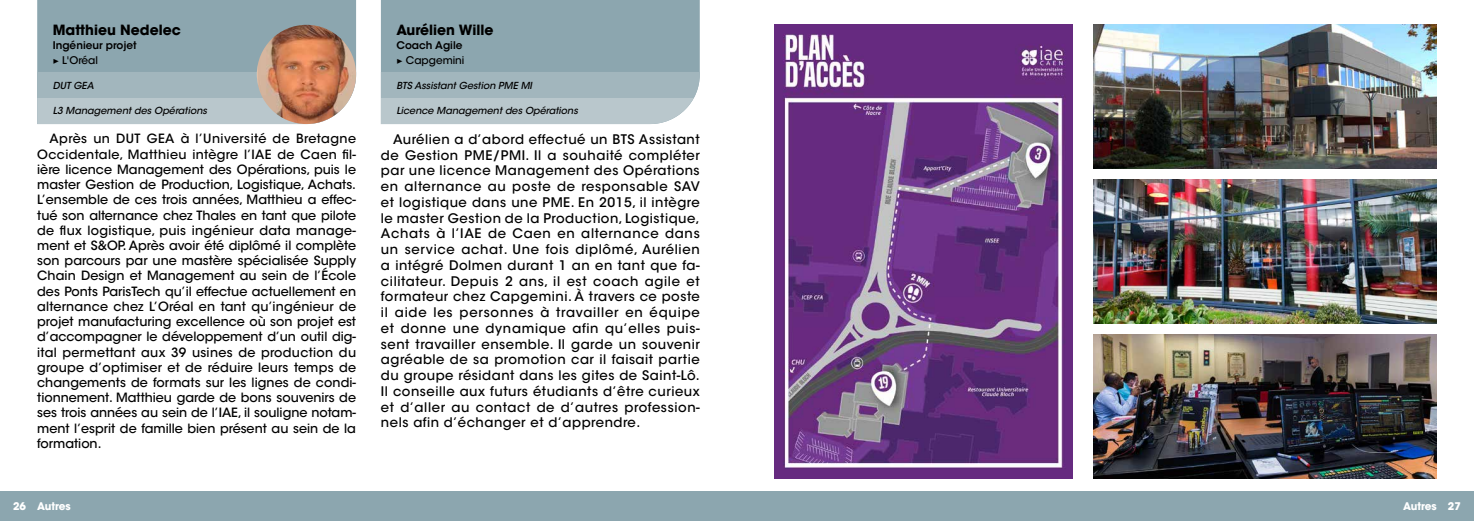
<style>
.page{position:relative;width:1474px;height:521px;background:#fff}
.page>*{position:absolute;margin:0;border:0;box-sizing:border-box;transform-origin:0 0}
.t1{font:700 14px "ITC Avant Garde Std";color:#000}
.t2{font:500 13.12px/15.8px "ITC Avant Garde Std";letter-spacing:.04em;color:#000;text-align:justify}
.t3{font:500 12.69px/15.2px "ITC Avant Garde Std";color:#000;text-align:justify}
.t4{font:600 10.5px/15px "ITC Avant Garde Std";color:#000}
.t5{font:700 10.5px "ITC Avant Garde Std";color:#fff}
.t6{font:italic 500 9.62px "ITC Avant Garde Std";color:#000}
.s1{font-family:"Minion Pro";font-weight:500}
.s2{font-weight:500}
</style>
<div class="page">
<div style="left:37px;top:0;width:319px;height:72px;background:#8ca6af"></div>
<div style="left:381px;top:0;width:318px;height:72px;background:#8ca6af"></div>
<svg style="left:37px;top:72px;width:319px;height:52px;background:#b1c1c7"></svg>
<svg style="left:381px;top:72px;width:318px;height:52px;background:#afc0c5"></svg>
<img style="left:257px;top:25px;width:99px;height:99px;border-radius:50px">
<div style="left:0;top:491px;width:737px;height:30px;background:#8ca6af"></div>
<div style="left:737px;top:491px;width:736px;height:30px;background:#8ca6af"></div>
<img style="left:774px;top:25px;width:298px;height:453px">
<img style="left:1093px;top:25px;width:343px;height:144px">
<img style="left:1093px;top:180px;width:343px;height:143px">
<img style="left:1093px;top:334px;width:343px;height:144px">
<p class="t1" style="left:53px;top:21px;width:130px">Matthieu Nedelec</p>
<p class="t4" style="left:53px;top:38px;width:86px">Ingénieur projet <span class="s1">▶</span> <span class="s2">L'Oréal</span></p>
<p class="t6" style="left:53px;top:80px;width:43px">DUT GEA</p>
<p class="t6" style="left:53px;top:105px;width:156px">L3 Management des Opérations</p>
<p class="t3" style="left:37px;top:131px;width:320px;text-indent:12px">Après un DUT GEA à l’Université de Bretagne Occidentale, Matthieu intègre l’IAE de Caen fil&shy;ière licence Management des Opérations, puis le master Gestion de Production, Logistique, Achats.<br>L’ensemble de ces trois années, Matthieu a effec&shy;tué son alternance chez Thales en tant que pilote de flux logistique, puis ingénieur data manage&shy;ment et S&amp;OP. Après avoir été diplômé il complète son parcours par une mastère spécialisée Supply Chain Design et Management au sein de l’École des Ponts ParisTech qu’il effectue actuellement en alternance chez L’Oréal en tant qu’ingénieur de projet manufacturing excellence où son projet est d’accompagner le développement d’un outil dig&shy;ital permettant aux 39 usines de production du groupe d’optimiser et de réduire leurs temps de changements de formats sur les lignes de condi&shy;tionnement. Matthieu garde de bons souvenirs de ses trois années au sein de l’IAE, il souligne notam&shy;ment l’esprit de famille bien présent au sein de la formation.</p>
<p class="t1" style="left:396px;top:21px;width:98px">Aurélien Wille</p>
<p class="t4" style="left:396px;top:38px;width:70px">Coach Agile <span class="s1">▶</span> <span class="s2">Capgemini</span></p>
<p class="t6" style="left:396px;top:80px;width:137px">BTS Assistant Gestion PME MI</p>
<p class="t6" style="left:396px;top:105px;width:183px">Licence Management des Opérations</p>
<p class="t2" style="left:381px;top:131px;width:320px;text-indent:12px">Aurélien a d’abord effectué un BTS Assistant de Gestion PME/PMI. Il a souhaité compléter par une licence Management des Opérations en alternance au poste de responsable SAV et logistique dans une PME. En 2015, il intègre le master Gestion de la Production, Logistique, Achats à l’IAE de Caen en alternance dans un service achat. Une fois diplômé, Aurélien a intégré Dolmen durant 1 an en tant que fa&shy;cilitateur. Depuis 2 ans, il est coach agile et formateur chez Capgemini. À travers ce poste il aide les personnes à travailler en équipe et donne une dynamique afin qu’elles puis&shy;sent travailler ensemble. Il garde un souvenir agréable de sa promotion car il faisait partie du groupe résidant dans les gites de Saint-Lô.<br>Il conseille aux futurs étudiants d’être curieux et d’aller au contact de d’autres profession&shy;nels afin d’échanger et d’apprendre.</p>
<p class="t5" style="left:13px;top:499px;width:59px">26 Autres</p>
<p class="t5" style="left:1403px;top:499px;width:59px">Autres 27</p>
</div>
